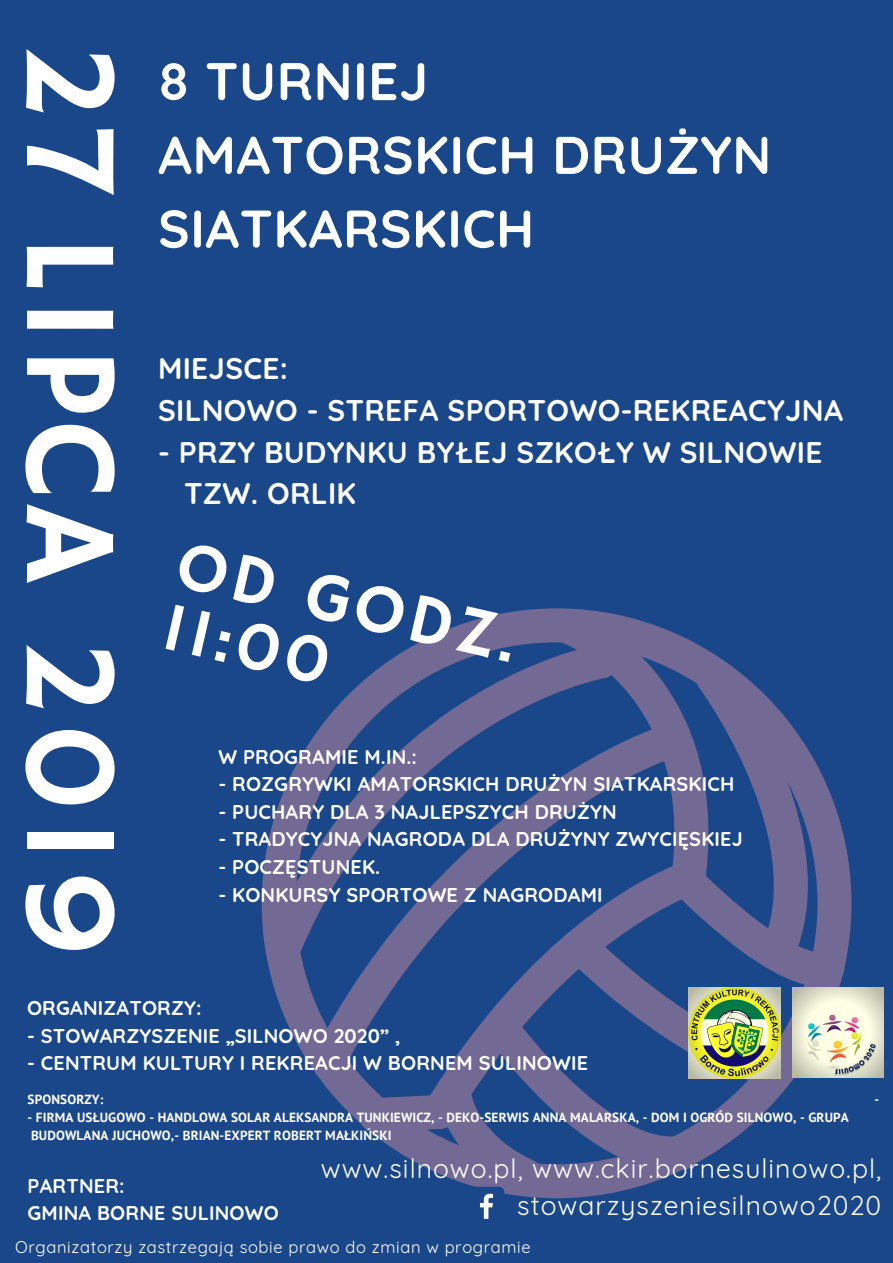
<style>
.page{position:relative;width:893px;height:1263px;background:#1a4789}
.page>*{position:absolute;margin:0;border:0;box-sizing:border-box;transform-origin:0 0}
.t1{font:132.45px "Hammersmith One";letter-spacing:.05em;color:#fff}
.t2{font:69.53px/63.8px "Hammersmith One";color:#fff}
.t3{font:700 52.95px/73.7px "Quicksand";letter-spacing:.01em;color:#fff}
.t4{font:700 29.78px/41.6px "Quicksand";letter-spacing:.01em;color:#fff}
.t5{font:26.47px/36.6px "Quicksand";letter-spacing:.04em;color:#fff;text-align:right}
.t6{font:700 19.88px/27.6px "Quicksand";letter-spacing:.01em;color:#fff}
.t7{font:16.58px "Quicksand";letter-spacing:.04em;color:#fff}
.t8{font:700 13.27px/18px "PT Sans";letter-spacing:.01em;color:#fff}
</style>
<div class="page">
<svg style="left:262px;top:608px;width:589px;height:590px"></svg>
<svg style="left:689px;top:987px;width:91px;height:91px;background:#a7b661"></svg>
<svg style="left:793px;top:987px;width:90px;height:90px;background:#e2e0c9"></svg>
<div style="left:469px;top:1187px;width:35px;height:35px;background:#1a4789;border-radius:5px"></div>
<svg style="left:480px;top:1194px;width:13px;height:25px"></svg>
<h1 class="t1" style="left:146px;top:44px;width:915px;rotate:90deg">27 LIPCA 2019</h1>
<h3 class="t3" style="left:158px;top:43px;width:615px">8 TURNIEJ<br>AMATORSKICH DRUŻYN<br>SIATKARSKICH</h3>
<h3 class="t4" style="left:158px;top:347px;width:686px">MIEJSCE:<br>SILNOWO - STREFA SPORTOWO-REKREACYJNA</h3>
<h3 class="t4" style="left:184px;top:431px;width:640px;text-indent:-26px">- PRZY BUDYNKU BYŁEJ SZKOŁY W SILNOWIE<br>TZW. ORLIK</h3>
<h2 class="t2" style="left:184px;top:535px;width:350px;rotate:13deg">OD GODZ.<br>11:00</h2>
<p class="t6" style="left:218px;top:742px;width:200px">W PROGRAMIE M.IN.:</p>
<p class="t6" style="left:218px;top:770px;width:518px">- ROZGRYWKI AMATORSKICH DRUŻYN SIATKARSKICH</p>
<p class="t6" style="left:218px;top:798px;width:400px">- PUCHARY DLA 3 NAJLEPSZYCH DRUŻYN</p>
<p class="t6" style="left:218px;top:825px;width:526px">- TRADYCYJNA NAGRODA DLA DRUŻYNY ZWYCIĘSKIEJ</p>
<p class="t6" style="left:218px;top:853px;width:163px">- POCZĘSTUNEK.</p>
<p class="t6" style="left:218px;top:880px;width:386px">- KONKURSY SPORTOWE Z NAGRODAMI</p>
<p class="t6" style="left:27px;top:994px;width:176px">ORGANIZATORZY:</p>
<p class="t6" style="left:27px;top:1021px;width:375px">- STOWARZYSZENIE „SILNOWO 2020” ,</p>
<p class="t6" style="left:27px;top:1049px;width:562px">- CENTRUM KULTURY I REKREACJI W BORNEM SULINOWIE</p>
<p class="t8" style="left:28px;top:1090px;width:77px">SPONSORZY:</p>
<p class="t8" style="left:874px;top:1090px;width:6px">-</p>
<p class="t8" style="left:28px;top:1108px;width:823px">- FIRMA USŁUGOWO - HANDLOWA SOLAR ALEKSANDRA TUNKIEWICZ, - DEKO-SERWIS ANNA MALARSKA, - DOM I OGRÓD SILNOWO, - GRUPA<br>BUDOWLANA JUCHOWO,- BRIAN-EXPERT ROBERT MAŁKIŃSKI</p>
<p class="t6" style="left:28px;top:1171px;width:253px">PARTNER:<br>GMINA BORNE SULINOWO</p>
<h3 class="t5" style="left:321px;top:1150px;width:562px">www.silnowo.pl, www.ckir.bornesulinowo.pl, stowarzyszeniesilnowo2020</h3>
<p class="t7" style="left:15px;top:1237px;width:517px">Organizatorzy zastrzegają sobie prawo do zmian w programie</p>
</div>
